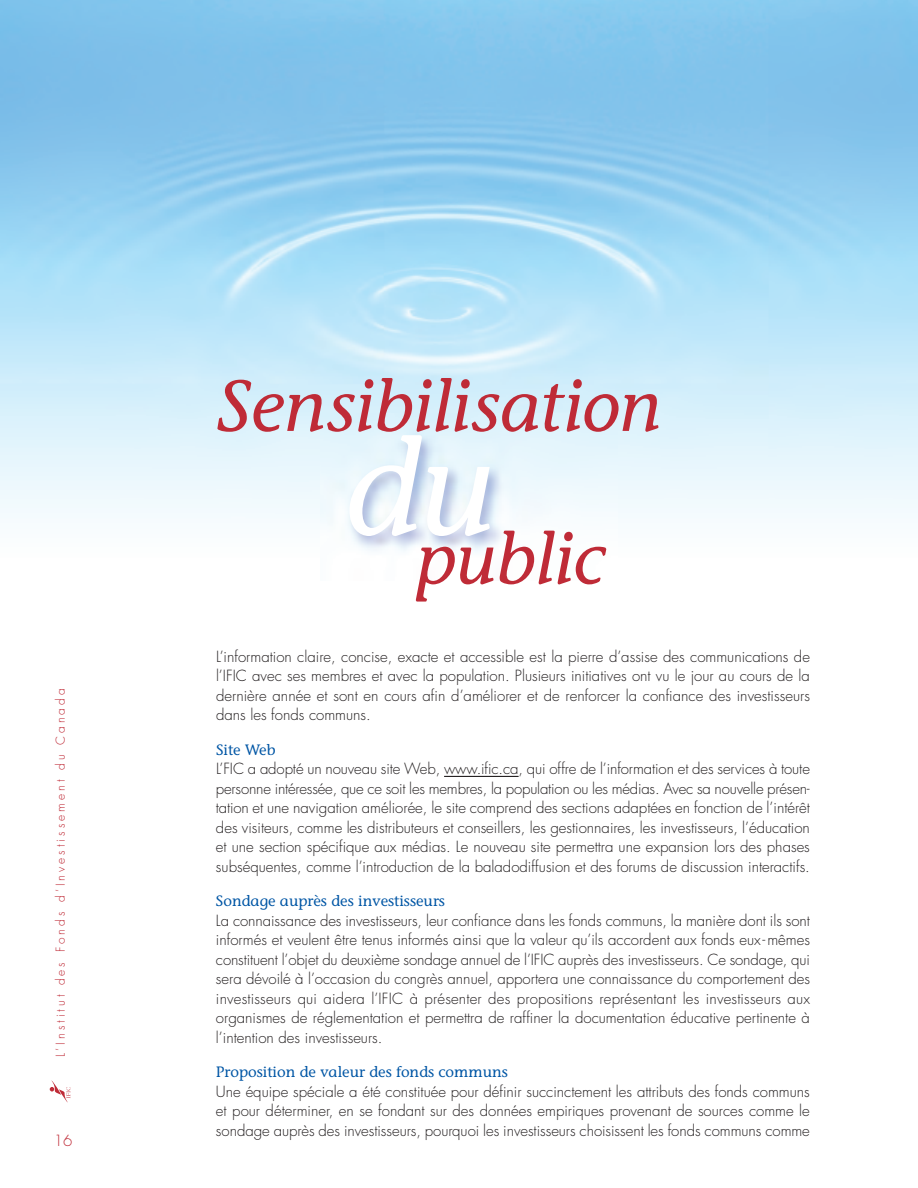
<style>
.page{position:relative;width:918px;height:1188px;background:#fff}
.page>*{position:absolute;margin:0;border:0;box-sizing:border-box;transform-origin:0 0}
.t1{font:italic 135px "Stone Informal";color:#fff}
.t2{font:italic 72px/152.7px "Stone Informal";color:#bf2b37}
.t3{font:300 15px/19.5px "Futura";color:#231f20;text-align:justify}
.t4{font:15px "Stone Informal";color:#0156a5}
.t5{font:300 15px "Futura";color:#bf2b37}
.t6{font:300 12px "Futura";letter-spacing:.245em;color:#bf2b37}
</style>
<div class="page">
<hr style="left:444px;top:776px;width:75px;height:1px;background:#231f20">
<svg style="left:50px;top:1081px;width:20px;height:21px"></svg>
<p class="t6" style="left:55px;top:1057px;width:370px;rotate:-90deg">L’Institut des Fonds d’Investissement du Canada</p>
<p class="t5" style="left:54px;top:1134px;width:20px">16</p>
<h2 class="t2" style="left:416px;top:337px;width:246px;text-indent:-200px">Sensibilisation public</h2>
<h1 class="t1" style="left:344px;top:435px;width:151px">du</h1>
<p class="t3" style="left:216px;top:648px;width:596px">L’information claire, concise, exacte et accessible est la pierre d’assise des communications de l’IFIC avec ses membres et avec la population. Plusieurs initiatives ont vu le jour au cours de la dernière année et sont en cours afin d’améliorer et de renforcer la confiance des investisseurs dans les fonds communs.</p>
<p class="t4" style="left:216px;top:744px;width:61px">Site Web</p>
<p class="t3" style="left:216px;top:760px;width:596px">L’FIC a adopté un nouveau site Web, www.ific.ca, qui offre de l’information et des services à toute personne intéressée, que ce soit les membres, la population ou les médias. Avec sa nouvelle présen&shy;tation et une navigation améliorée, le site comprend des sections adaptées en fonction de l’intérêt des visiteurs, comme les distributeurs et conseillers, les gestionnaires, les investisseurs, l’éducation et une section spécifique aux médias. Le nouveau site permettra une expansion lors des phases subséquentes, comme l’introduction de la baladodiffusion et des forums de discussion interactifs.</p>
<p class="t4" style="left:216px;top:895px;width:231px">Sondage auprès des investisseurs</p>
<p class="t3" style="left:216px;top:912px;width:596px">La connaissance des investisseurs, leur confiance dans les fonds communs, la manière dont ils sont informés et veulent être tenus informés ainsi que la valeur qu’ils accordent aux fonds eux-mêmes constituent l’objet du deuxième sondage annuel de l’IFIC auprès des investisseurs. Ce sondage, qui sera dévoilé à l’occasion du congrès annuel, apportera une connaissance du comportement des investisseurs qui aidera l’IFIC à présenter des propositions représentant les investisseurs aux organismes de réglementation et permettra de raffiner la documentation éducative pertinente à l’intention des investisseurs.</p>
<p class="t4" style="left:216px;top:1066px;width:293px">Proposition de valeur des fonds communs</p>
<p class="t3" style="left:216px;top:1083px;width:595px">Une équipe spéciale a été constituée pour définir succinctement les attributs des fonds communs et pour déterminer, en se fondant sur des données empiriques provenant de sources comme le sondage auprès des investisseurs, pourquoi les investisseurs choisissent les fonds communs comme</p>
</div>
